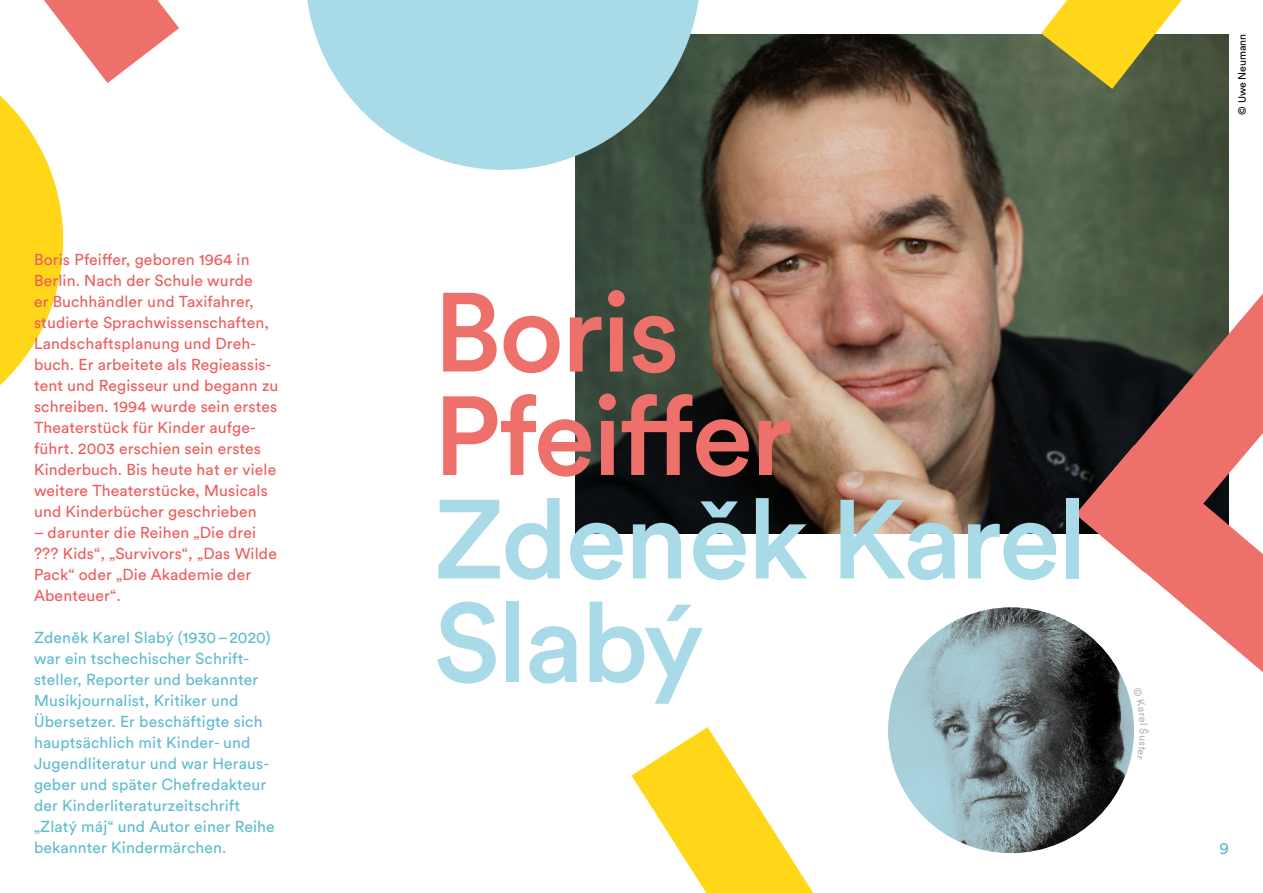
<style>
.page{position:relative;width:1263px;height:893px;background:#fff}
.page>*{position:absolute;margin:0;border:0;box-sizing:border-box;transform-origin:0 0}
.t1{font:500 111px/103.5px "Circular Std";letter-spacing:-.02em;color:#a9dae7}
.t2{font:500 111px/103.5px "Circular Std";letter-spacing:-.02em;color:#ee706b}
.t3{font:16.5px "Circular Std";color:#5fbccd}
.t4{font:15.75px/21px "Circular Std";letter-spacing:.01em;color:#eb5e5d}
.t5{font:15.75px/21px "Circular Std";letter-spacing:.01em;color:#5fbccd}
.t6{font:10.5px "Circular Std";color:#000}
</style>
<div class="page">
<img style="left:575px;top:34px;width:654px;height:500px">
<svg style="left:1083px;top:573px;width:180px;height:99px"></svg>
<svg style="left:1076px;top:294px;width:187px;height:279px;fill:#ee706b"></svg>
<svg style="left:307px;top:0;width:420px;height:197px;fill:#a9dae7"></svg>
<svg style="left:1041px;top:0;width:140px;height:89px"></svg>
<svg style="left:0;top:0;width:179px;height:385px"></svg>
<svg style="left:631px;top:727px;width:182px;height:166px"></svg>
<img style="left:888px;top:607px;width:246px;height:246px;border-radius:123px">
<svg style="left:1133px;top:716px;width:1px;height:28px"></svg>
<p class="t4" style="left:34px;top:249px;width:246px">Boris Pfeiffer, geboren 1964 in<br>Berlin. Nach der Schule wurde<br>er Buchhändler und Taxifahrer, studierte Sprachwissenschaften,<br>Landschaftsplanung und Dreh&shy;buch. Er arbeitete als Regieassis&shy;tent und Regisseur und begann zu schreiben. 1994 wurde sein erstes<br>Theaterstück für Kinder aufge&shy;führt. 2003 erschien sein erstes<br>Kinderbuch. Bis heute hat er viele weitere Theaterstücke, Musicals und Kinderbücher geschrieben</p>
<p class="t4" style="left:34px;top:522px;width:244px">– darunter die Reihen „Die drei ??? Kids“, „Survivors“, „Das Wilde<br>Pack“ oder „Die Akademie der<br>Abenteuer“.</p>
<p class="t5" style="left:34px;top:627px;width:242px">Zdenˇek Karel Slabý (1930–2020) war ein tschechischer Schrift&shy;steller, Reporter und bekannter<br>Musikjournalist, Kritiker und<br>Übersetzer. Er beschäftigte sich hauptsächlich mit Kinder- und<br>Jugendliteratur und war Heraus&shy;geber und später Chefredakteur der Kinderliteraturzeitschrift „Zlatý máj“ und Autor einer Reihe bekannter Kindermärchen.</p>
<h1 class="t2" style="left:434px;top:279px;width:361px">Boris<br>Pfeiffer</h1>
<h1 class="t1" style="left:434px;top:486px;width:655px">Zdenˇek Karel<br>Slabý</h1>
<p class="t6" style="left:1236px;top:115px;width:82px;rotate:-90deg">© Uwe Neumann</p>
<p class="t3" style="left:1219px;top:838px;width:11px">9</p>
</div>
